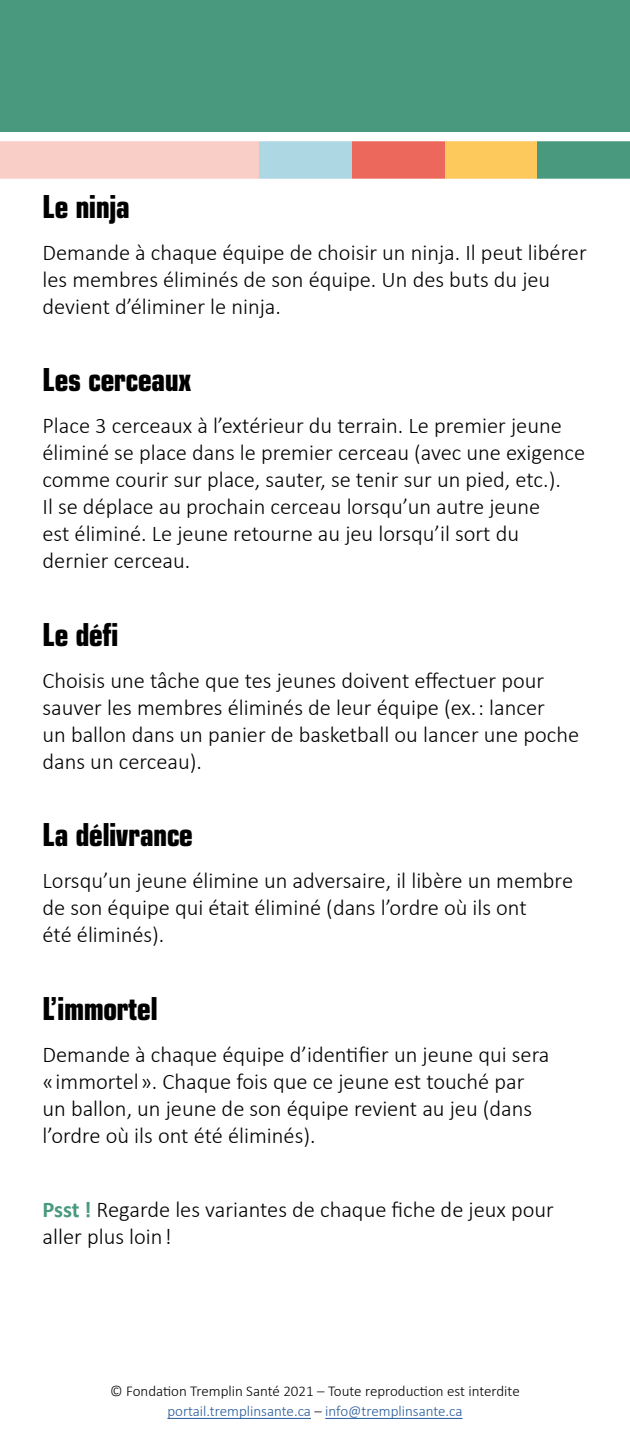
<style>
.page{position:relative;width:630px;height:1440px;background:#fff}
.page>*{position:absolute;margin:0;border:0;box-sizing:border-box;transform-origin:0 0}
.t1{font:700 32.5px "Eurostile Condensed BQ";color:#000}
.t2{font:300 22.5px/27px "Calibri";color:#000}
.t3{font:300 15px/20px "Calibri";color:#000;text-align:center}
.s1{font-weight:700;color:#49997f}
.s2{color:#275b9b}
</style>
<div class="page">
<hr style="left:167px;top:1418px;width:144px;height:1px;background:#275b9b">
<hr style="left:325px;top:1418px;width:138px;height:1px;background:#275b9b">
<div style="left:0;top:0;width:630px;height:132px;background:#49997f"></div>
<div style="left:537px;top:141px;width:93px;height:38px;background:#49997f"></div>
<div style="left:445px;top:141px;width:92px;height:38px;background:#fdc95d"></div>
<div style="left:352px;top:141px;width:93px;height:38px;background:#ed685c"></div>
<div style="left:259px;top:141px;width:93px;height:38px;background:#aed7e4"></div>
<div style="left:0;top:141px;width:259px;height:38px;background:#f8cec6"></div>
<h1 class="t1" style="left:43px;top:189px;width:89px">Le ninja</h1>
<p class="t2" style="left:43px;top:239px;width:546px">Demande à chaque équipe de choisir un ninja. Il peut libérer les membres éliminés de son équipe. Un des buts du jeu devient d’éliminer le ninja.</p>
<h1 class="t1" style="left:43px;top:362px;width:151px">Les cerceaux</h1>
<p class="t2" style="left:43px;top:412px;width:544px">Place 3 cerceaux à l’extérieur du terrain. Le premier jeune éliminé se place dans le premier cerceau (avec une exigence comme courir sur place, sauter, se tenir sur un pied, etc.).<br>Il se déplace au prochain cerceau lorsqu’un autre jeune<br>est éliminé. Le jeune retourne au jeu lorsqu’il sort du dernier cerceau.</p>
<h1 class="t1" style="left:43px;top:617px;width:77px">Le défi</h1>
<p class="t2" style="left:43px;top:667px;width:538px">Choisis une tâche que tes jeunes doivent effectuer pour sauver les membres éliminés de leur équipe (ex. : lancer<br>un ballon dans un panier de basketball ou lancer une poche dans un cerceau).</p>
<h1 class="t1" style="left:43px;top:817px;width:152px">La délivrance</h1>
<p class="t2" style="left:43px;top:867px;width:532px">Lorsqu’un jeune élimine un adversaire, il libère un membre de son équipe qui était éliminé (dans l’ordre où ils ont<br>été éliminés).</p>
<h1 class="t1" style="left:43px;top:991px;width:117px">L’immortel</h1>
<p class="t2" style="left:43px;top:1041px;width:509px">Demande à chaque équipe d’identifier un jeune qui sera « immortel ». Chaque fois que ce jeune est touché par un ballon, un jeune de son équipe revient au jeu (dans l’ordre où ils ont été éliminés).</p>
<p class="t2" style="left:43px;top:1196px;width:513px"><span class="s1">Psst !</span> Regarde les variantes de chaque fiche de jeux pour aller plus loin !</p>
<p class="t3" style="left:110px;top:1381px;width:411px">© Fondation Tremplin Santé 2021 – Toute reproduction est interdite <span class="s2">portail.tremplinsante.ca</span> – <span class="s2">info@tremplinsante.ca</span></p>
</div>
